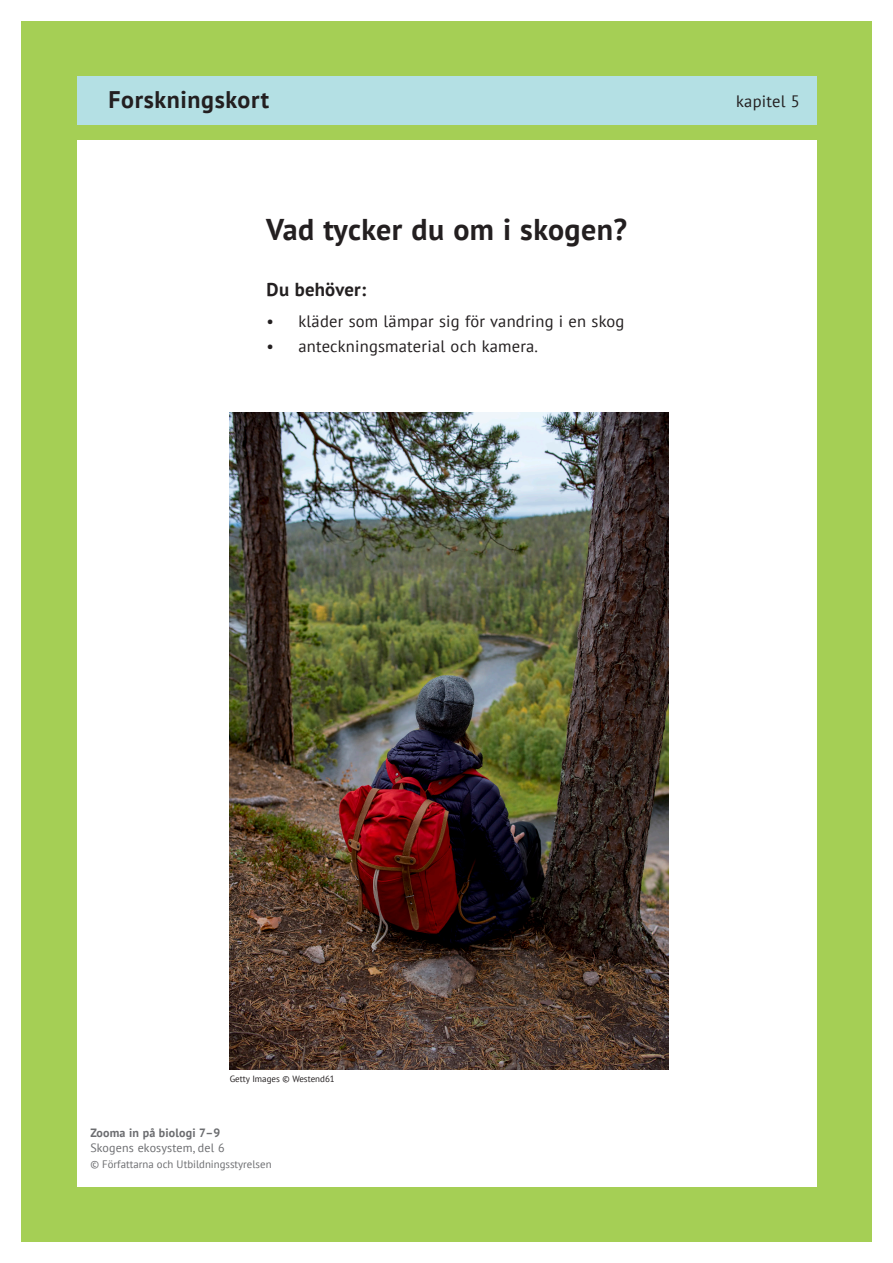
<style>
.page{position:relative;width:893px;height:1263px;background:#fff}
.page>*{position:absolute;margin:0;border:0;box-sizing:border-box;transform-origin:0 0}
._3A_pääots{font:700 30px "PT Sans";letter-spacing:.015em;color:#231f20}
.VO_PT{font:700 24px "PT Sans";letter-spacing:.025em;color:#231f20}
.leipis_PT_bold{font:700 18.75px "PT Sans";letter-spacing:.015em;color:#231f20}
.leipis_PT_11{font:16.5px "PT Sans";letter-spacing:.015em;color:#231f20}
.copy_bold{font:12px "PT Sans";letter-spacing:.015em;color:#6c6d70}
.copy_bold-2{font:700 12px "PT Sans";letter-spacing:.015em;color:#6c6d70}
.copy_gem{font:10.8px "PT Sans";color:#6c6d70}
.copy_gem-2{font:9px "PT Sans";color:#231f20}
</style>
<div class="page">
<div style="left:21px;top:21px;width:851px;height:1221px;background:#a5cf55"></div>
<div style="left:77px;top:140px;width:739px;height:1046px;background:#fff"></div>
<div style="left:77px;top:77px;width:739px;height:48px;background:#b4e0e4"></div>
<img style="left:230px;top:412px;width:438px;height:658px">
<p class="VO_PT" style="left:108px;top:84px;width:162px">Forskningskort</p>
<p class="_3A_pääots" style="left:266px;top:210px;width:362px">Vad tycker du om i skogen?</p>
<p class="leipis_PT_bold" style="left:267px;top:277px;width:101px">Du behöver:</p>
<p class="leipis_PT_11" style="left:267px;top:310px;width:359px">• kläder som lämpar sig för vandring i en skog</p>
<p class="leipis_PT_11" style="left:267px;top:335px;width:273px">• anteckningsmaterial och kamera.</p>
<p class="leipis_PT_11" style="left:736px;top:90px;width:65px">kapitel 5</p>
<p class="copy_gem-2" style="left:230px;top:1072px;width:107px">Getty Images © Westend61</p>
<p class="copy_bold-2" style="left:90px;top:1125px;width:131px">Zooma in på biologi 7–9</p>
<p class="copy_bold" style="left:90px;top:1140px;width:136px">Skogens ekosystem, del 6</p>
<p class="copy_gem" style="left:90px;top:1158px;width:183px">© Författarna och Utbildningsstyrelsen</p>
</div>
